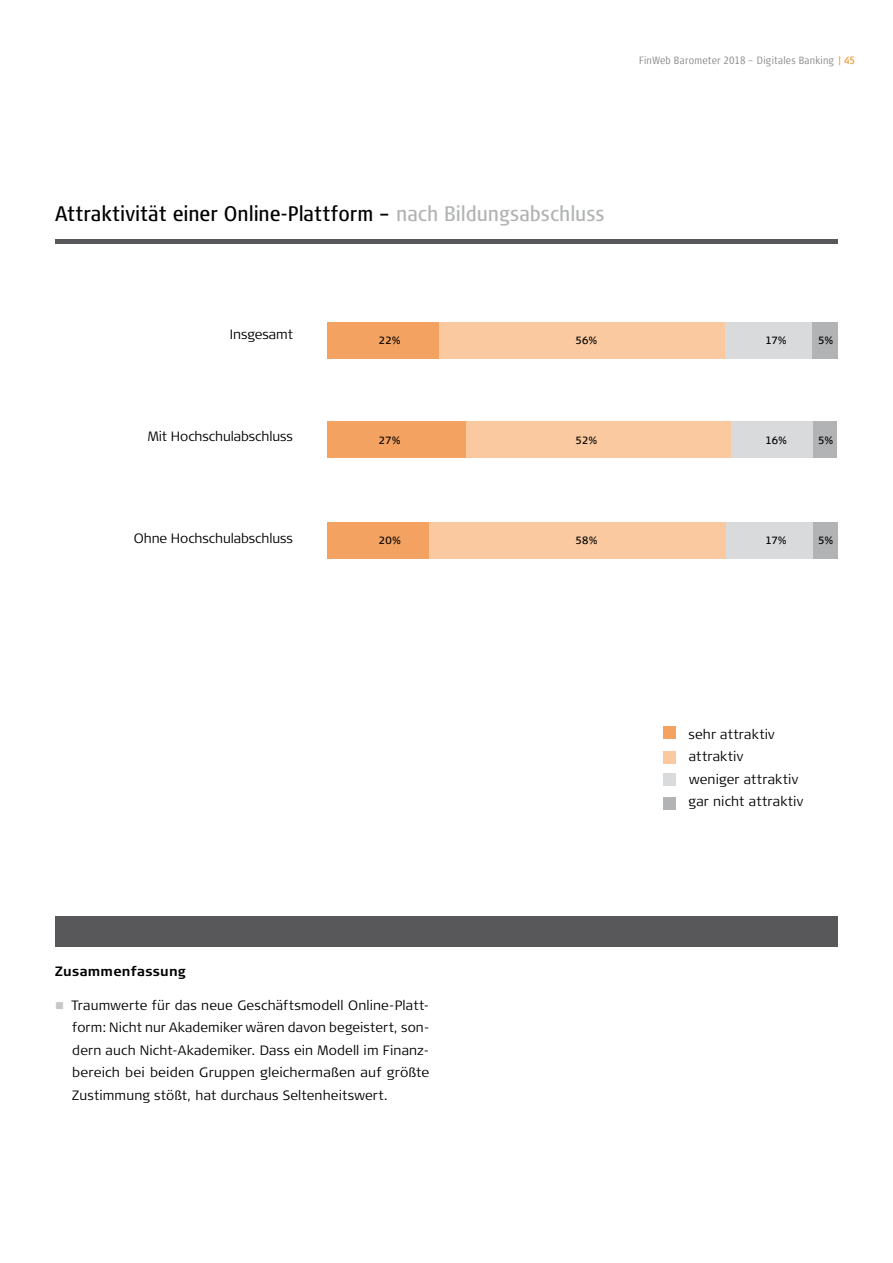
<style>
.page{position:relative;width:893px;height:1263px;background:#fff}
.page>*{position:absolute;margin:0;border:0;box-sizing:border-box;transform-origin:0 0}
.t1{font:21px "Signa Cond Column";letter-spacing:-.005em;color:#000}
.t2{font:300 13.5px/22.5px "Signa Column";letter-spacing:.005em;color:#000}
.t3{font:700 13.5px "Signa Column";letter-spacing:.015em;color:#000}
.t4{font:300 10.5px "Signa Cond Column";letter-spacing:.02em;color:#87888a}
.t5{font:10.5px "Signa Column";color:#000}
.s1{color:#ee7f00}
.s2{color:#b1b3b4}
</style>
<div class="page">
<div style="left:55px;top:916px;width:783px;height:30px;background:#58585a"></div>
<hr style="left:55px;top:239px;width:783px;height:4px;background:#58585a">
<div style="left:663px;top:726px;width:12px;height:12px;background:#f4a261"></div>
<div style="left:663px;top:751px;width:12px;height:13px;background:#fac9a0"></div>
<div style="left:663px;top:773px;width:12px;height:13px;background:#d9dadb"></div>
<div style="left:663px;top:797px;width:12px;height:13px;background:#b1b3b4"></div>
<div style="left:327px;top:322px;width:112px;height:37px;background:#f4a261"></div>
<div style="left:725px;top:322px;width:87px;height:37px;background:#d9dadb"></div>
<div style="left:812px;top:322px;width:25px;height:37px;background:#b1b3b4"></div>
<div style="left:439px;top:322px;width:286px;height:37px;background:#fac9a0"></div>
<div style="left:327px;top:421px;width:139px;height:37px;background:#f4a261"></div>
<div style="left:730px;top:421px;width:83px;height:37px;background:#d9dadb"></div>
<div style="left:813px;top:421px;width:24px;height:37px;background:#b1b3b4"></div>
<div style="left:466px;top:421px;width:265px;height:37px;background:#fac9a0"></div>
<div style="left:327px;top:522px;width:121px;height:37px;background:#f4a261"></div>
<div style="left:725px;top:522px;width:88px;height:37px;background:#d9dadb"></div>
<div style="left:813px;top:522px;width:24px;height:37px;background:#b1b3b4"></div>
<div style="left:429px;top:522px;width:297px;height:37px;background:#fac9a0"></div>
<p class="t4" style="left:639px;top:54px;width:217px">FinWeb Barometer 2018 – Digitales Banking <span class="s1">| 45</span></p>
<h1 class="t1" style="left:55px;top:202px;width:551px">Attraktivität einer Online-Plattform – <span class="s2">nach Bildungsabschluss</span></h1>
<p class="t2" style="left:230px;top:323px;width:64px">Insgesamt</p>
<p class="t5" style="left:379px;top:334px;width:23px">22%</p>
<p class="t5" style="left:576px;top:334px;width:23px">56%</p>
<p class="t5" style="left:765px;top:334px;width:23px">17%</p>
<p class="t5" style="left:818px;top:334px;width:17px">5%</p>
<p class="t2" style="left:148px;top:425px;width:147px">Mit Hochschulabschluss</p>
<p class="t5" style="left:379px;top:434px;width:23px">27%</p>
<p class="t5" style="left:576px;top:434px;width:23px">52%</p>
<p class="t5" style="left:765px;top:434px;width:23px">16%</p>
<p class="t5" style="left:818px;top:434px;width:17px">5%</p>
<p class="t2" style="left:134px;top:527px;width:161px">Ohne Hochschulabschluss</p>
<p class="t5" style="left:379px;top:535px;width:23px">20%</p>
<p class="t5" style="left:576px;top:535px;width:23px">58%</p>
<p class="t5" style="left:765px;top:535px;width:23px">17%</p>
<p class="t5" style="left:818px;top:535px;width:17px">5%</p>
<p class="t3" style="left:55px;top:963px;width:132px">Zusammenfassung</p>
<p class="t2" style="left:71px;top:994px;width:360px;text-align:justify">Traumwerte für das neue Geschäftsmodell Online-Platt&shy;form: Nicht nur Akademiker wären davon begeistert, son&shy;dern auch Nicht-Akademiker. Dass ein Modell im Finanz&shy;bereich bei beiden Gruppen gleichermaßen auf größte Zustimmung stößt, hat durchaus Seltenheitswert.</p>
<p class="t2" style="left:688px;top:723px;width:116px">sehr attraktiv attraktiv<br>weniger attraktiv gar nicht attraktiv</p>
</div>
